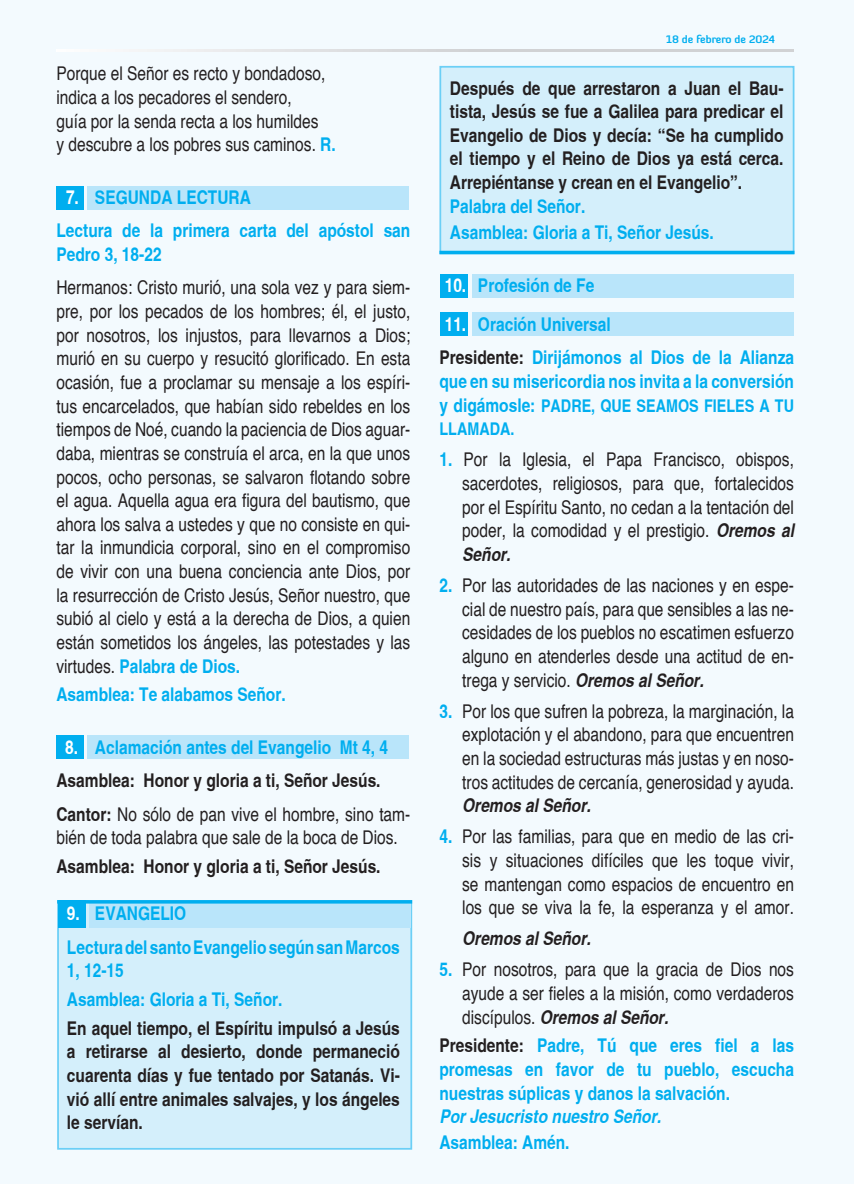
<style>
.page{position:relative;width:854px;height:1184px;background:#fff}
.page>*{position:absolute;margin:0;border:0;box-sizing:border-box;transform-origin:0 0}
.t1{font:condensed 18.9px/23.6px "Helvetica";color:#231f20;text-align:justify}
.t2{font:700 condensed 18.9px/23.6px "Helvetica";color:#231f20;text-align:justify}
.t3{font:700 condensed 18.9px/33.6px "Helvetica";color:#00aeef}
.t4{font:italic 700 condensed 18.9px "Helvetica";color:#231f20}
.t5{font:italic 700 condensed 18.9px "Helvetica";color:#00aeef}
.t6{font:700 condensed 17.5px/23.6px "Helvetica";color:#00aeef}
.t7{font:700 10.5px "Diavlo";color:#00aeef}
.s1{font-weight:700;color:#00aeef}
.s2{color:#fff}
.s3{color:#00aeef}
.s4{font-weight:400}
.s5{color:#231f20}
.s6{font-size:18.9px}
.s7{font-weight:700;font-style:italic}
</style>
<div class="page">
<div style="left:0;top:0;width:853px;height:1183px;background:#f3fafe"></div>
<div style="left:56px;top:186px;width:27px;height:23px;background:#00aeef"></div>
<div style="left:87px;top:186px;width:322px;height:23px;background:#b9e5fa"></div>
<div style="left:56px;top:735px;width:27px;height:23px;background:#00aeef"></div>
<div style="left:87px;top:735px;width:322px;height:23px;background:#b9e5fa"></div>
<svg style="left:56px;top:49px;width:737px;height:2px"></svg>
<div style="left:440px;top:274px;width:27px;height:24px;background:#00aeef"></div>
<div style="left:471px;top:274px;width:322px;height:24px;background:#b9e5fa"></div>
<div style="left:440px;top:312px;width:27px;height:24px;background:#00aeef"></div>
<div style="left:471px;top:312px;width:322px;height:24px;background:#b9e5fa"></div>
<div style="left:57px;top:899px;width:355px;height:250px;background:#d4effb;border:2px solid #6bcff6"></div>
<div style="left:58px;top:899px;width:27px;height:27px;background:#00aeef"></div>
<div style="left:89px;top:899px;width:321px;height:27px;background:#b9e5fa"></div>
<svg style="left:57px;top:899px;width:355px;height:4px"></svg>
<div style="left:439px;top:66px;width:355px;height:188px;background:#d4effb;border:2px solid #6bcff6"></div>
<hr style="left:439px;top:251px;width:355px;height:3px;background:#00aeef">
<p class="t1" style="left:56px;top:61px;width:281px;text-align:left">Porque el Señor es recto y bondadoso, indica a los pecadores el sendero,<br>guía por la senda recta a los humildes<br>y descubre a los pobres sus caminos. <span class="s1">R.</span></p>
<p class="t3" style="left:56px;top:180px;width:355px;text-indent:10px"><span class="s2">7.</span> SEGUNDA LECTURA<br>Lectura de la primera carta del apóstol san</p>
<p class="t3" style="left:56px;top:237px;width:107px">Pedro 3, 18-22</p>
<p class="t1" style="left:56px;top:275px;width:355px">Hermanos: Cristo murió, una sola vez y para siem&shy;pre, por los pecados de los hombres; él, el justo, por nosotros, los injustos, para llevarnos a Dios; murió en su cuerpo y resucitó glorificado. En esta ocasión, fue a proclamar su mensaje a los espíri&shy;tus encarcelados, que habían sido rebeldes en los tiempos de Noé, cuando la paciencia de Dios aguar&shy;daba, mientras se construía el arca, en la que unos pocos, ocho personas, se salvaron flotando sobre el agua. Aquella agua era figura del bautismo, que ahora los salva a ustedes y que no consiste en qui&shy;tar la inmundicia corporal, sino en el compromiso de vivir con una buena conciencia ante Dios, por la resurrección de Cristo Jesús, Señor nuestro, que subió al cielo y está a la derecha de Dios, a quien están sometidos los ángeles, las potestades y las virtudes. <span class="s1">Palabra de Dios.</span></p>
<p class="t3" style="left:56px;top:677px;width:231px">Asamblea: Te alabamos Señor.</p>
<p class="t2" style="left:56px;top:729px;width:355px;line-height:33.6px;text-align:left;text-indent:9px"><span class="s2">8.</span> <span class="s3">Aclamación antes del Evangelio Mt 4, 4<br></span>Asamblea: Honor y gloria a ti, Señor Jesús.<br>Cantor: <span class="s4">No sólo de pan vive el hombre, sino tam-</span></p>
<p class="t1" style="left:56px;top:825px;width:343px">bién de toda palabra que sale de la boca de Dios.</p>
<p class="t2" style="left:56px;top:854px;width:325px">Asamblea: Honor y gloria a ti, Señor Jesús.</p>
<p class="t3" style="left:67px;top:896px;width:334px"><span class="s2">9.</span> EVANGELIO<br>Lectura del santo Evangelio según san Marcos</p>
<p class="t3" style="left:67px;top:956px;width:217px;line-height:28.5px">1, 12-15<br>Asamblea: Gloria a Ti, Señor.</p>
<p class="t2" style="left:67px;top:1015px;width:334px">En aquel tiempo, el Espíritu impulsó a Jesús a retirarse al desierto, donde permaneció cuarenta días y fue tentado por Satanás. Vi&shy;vió allí entre animales salvajes, y los ángeles le servían.</p>
<p class="t7" style="left:666px;top:32px;width:110px">18 de febrero de 2024</p>
<p class="t2" style="left:450px;top:76px;width:335px">Después de que arrestaron a Juan el Bau&shy;tista, Jesús se fue a Galilea para predicar el Evangelio de Dios y decía: “Se ha cumplido el tiempo y el Reino de Dios ya está cerca.<br>Arrepiéntanse y crean en el Evangelio”.</p>
<p class="t3" style="left:450px;top:193px;width:265px;line-height:26.1px">Palabra del Señor.<br>Asamblea: Gloria a Ti, Señor Jesús.</p>
<p class="t3" style="left:444px;top:268px;width:151px"><span class="s2">10.</span> Profesión de Fe</p>
<p class="t3" style="left:439px;top:307px;width:356px"><span class="s2">11.</span> Oración Universal<br><span class="s5">Presidente:</span> Dirijámonos al Dios de la Alianza</p>
<p class="t3" style="left:439px;top:364px;width:356px">que en su misericordia nos invita a la conversión</p>
<p class="t6" style="left:439px;top:393px;width:356px"><span class="s6">y digámosle:</span> PADRE, QUE SEAMOS FIELES A TU<br>LLAMADA.</p>
<p class="t1" style="left:462px;top:447px;width:337px;text-align:left;text-indent:-23px"><span class="s1">1.</span> Por la Iglesia, el Papa Francisco, obispos, sacerdotes, religiosos, para que, fortalecidos por el Espíritu Santo, no cedan a la tentación del poder, la comodidad y el prestigio. <span class="s7">Oremos al Señor.</span></p>
<p class="t1" style="left:462px;top:573px;width:333px;text-indent:-23px"><span class="s1">2.</span> Por las autoridades de las naciones y en espe&shy;cial de nuestro país, para que sensibles a las ne&shy;cesidades de los pueblos no escatimen esfuerzo alguno en atenderles desde una actitud de en&shy;trega y servicio. <span class="s7">Oremos alSeñor.</span></p>
<p class="t1" style="left:462px;top:698px;width:333px;text-indent:-23px"><span class="s1">3.</span> Por los que sufren la pobreza, la marginación, la explotación y el abandono, para que encuentren en la sociedad estructuras más justas y en noso&shy;tros actitudes de cercanía, generosidad y ayuda.</p>
<p class="t4" style="left:462px;top:794px;width:134px">Oremos alSeñor.</p>
<p class="t1" style="left:462px;top:824px;width:333px;text-indent:-23px"><span class="s1">4.</span> Por las familias, para que en medio de las cri&shy;sis y situaciones difíciles que les toque vivir, se mantengan como espacios de encuentro en los que se viva la fe, la esperanza y el amor.</p>
<p class="t4" style="left:462px;top:927px;width:134px">Oremos alSeñor.</p>
<p class="t1" style="left:462px;top:957px;width:333px;text-indent:-23px"><span class="s1">5.</span> Por nosotros, para que la gracia de Dios nos ayude a ser fieles a la misión, como verdaderos d i s c í p u l o s . <span class="s7">Oremos alSeñor.</span></p>
<p class="t3" style="left:439px;top:1033px;width:356px;line-height:23.6px;text-align:justify"><span class="s5">Presidente:</span> Padre, Tú que eres fiel a las promesas en favor de tu pueblo, escucha nuestras súplicas y danos la salvación.</p>
<p class="t5" style="left:439px;top:1104px;width:227px">PorJesucristo nuestro Señor.</p>
<p class="t3" style="left:439px;top:1125px;width:132px">Asamblea: Amén.</p>
</div>
